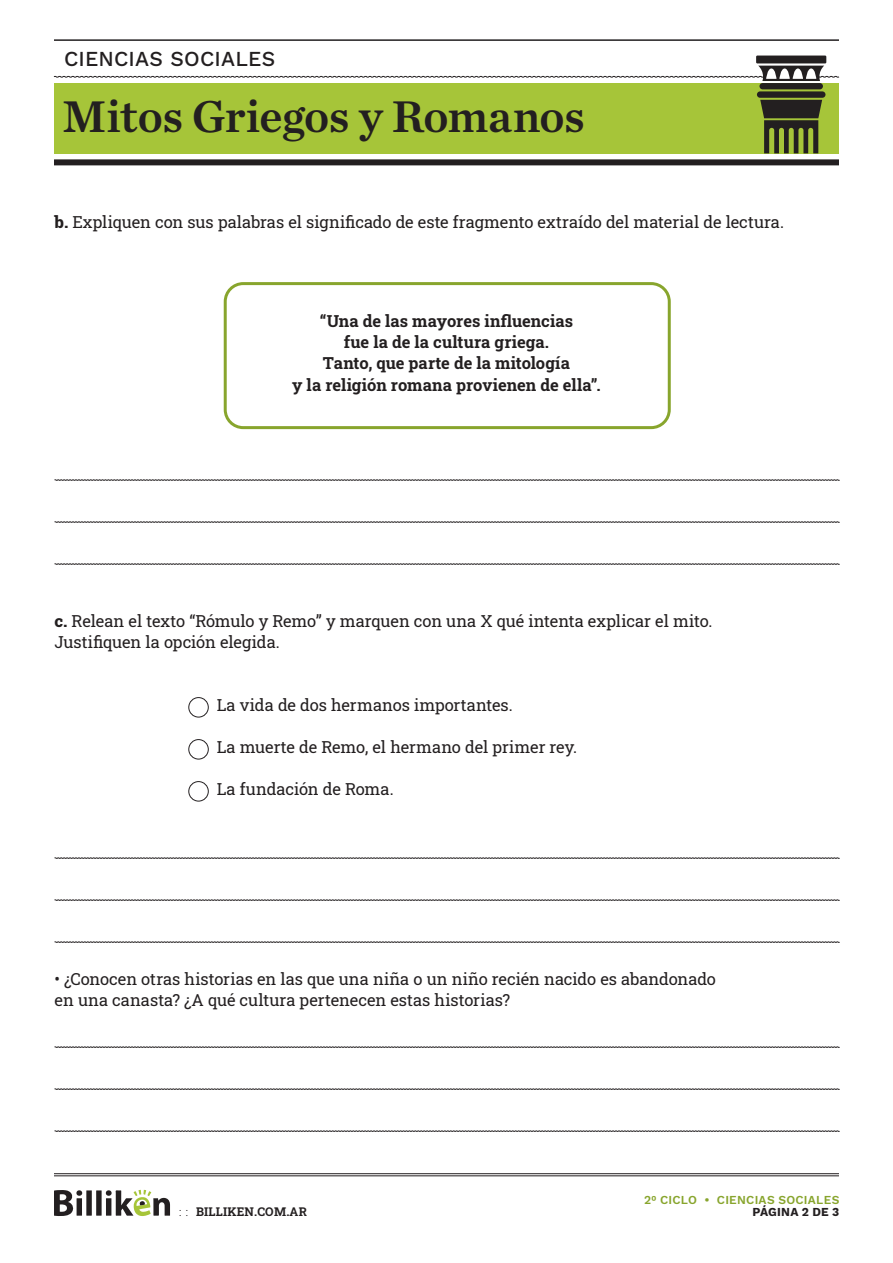
<style>
.page{position:relative;width:893px;height:1263px;background:#fff}
.page>*{position:absolute;margin:0;border:0;box-sizing:border-box;transform-origin:0 0}
.t1{font:46.5px "Chronicle Text G1 Semi";letter-spacing:-.01em;color:#231f20}
.t2{font:21px "Work Sans";letter-spacing:.01em;color:#231f20}
.TEXTO_BASE{font:16.5px "Roboto Slab";color:#231f20}
.TEXTO_BASE-2{font:700 16.5px "Roboto Slab";color:#231f20}
.t3{font:12px "Work Sans";letter-spacing:.02em;color:#88a52d}
.t4{font:700 12px "Roboto Slab";letter-spacing:.02em;color:#231f20}
.t5{font:12px "Work Sans";letter-spacing:.015em;color:#231f20}
.s1{font-weight:800}
.s2{font-family:"Work Sans";font-weight:300}
.s3{font-style:inherit}
</style>
<div class="page">
<div style="left:54px;top:83px;width:785px;height:70px;background:#a6c539"></div>
<div style="left:54px;top:159px;width:785px;height:6px;background:#231f20"></div>
<hr style="left:54px;top:39px;width:785px;height:2px;background:#231f20">
<div style="left:756px;top:56px;width:70px;height:7px;background:#231f20"></div>
<div style="left:759px;top:83px;width:64px;height:6px;background:#231f20;border-radius:3px"></div>
<svg style="left:760px;top:100px;width:62px;height:53px"></svg>
<div style="left:757px;top:91px;width:68px;height:7px;background:#231f20;border-radius:3px"></div>
<svg style="left:54px;top:66px;width:785px;height:15px"></svg>
<div style="left:224px;top:282px;width:447px;height:147px;border:3px solid #88a52d;border-radius:18px"></div>
<hr style="left:54px;top:1173px;width:785px;height:1px;background:#231f20">
<hr style="left:54px;top:1175px;width:785px;height:1px;background:#231f20">
<svg style="left:54px;top:1190px;width:116px;height:26px"></svg>
<svg style="left:54px;top:479px;width:786px;height:2px;background:#848283"></svg>
<svg style="left:54px;top:521px;width:786px;height:2px;background:#848283"></svg>
<svg style="left:54px;top:563px;width:786px;height:2px;background:#848282"></svg>
<div style="left:188px;top:697px;width:21px;height:20px;border:1px solid #231f20;border-radius:50%"></div>
<div style="left:188px;top:739px;width:21px;height:20px;border:1px solid #231f20;border-radius:50%"></div>
<div style="left:188px;top:781px;width:21px;height:20px;border:1px solid #231f20;border-radius:50%"></div>
<svg style="left:54px;top:857px;width:786px;height:2px;background:#848282"></svg>
<svg style="left:54px;top:899px;width:786px;height:2px;background:#848282"></svg>
<svg style="left:54px;top:941px;width:786px;height:2px;background:#848283"></svg>
<svg style="left:54px;top:1046px;width:786px;height:2px;background:#848282"></svg>
<svg style="left:54px;top:1088px;width:786px;height:2px;background:#848282"></svg>
<svg style="left:54px;top:1130px;width:786px;height:2px;background:#848282"></svg>
<p class="t2" style="left:64px;top:43px;width:213px">CIENCIAS SOCIALES</p>
<h1 class="t1" style="left:62px;top:80px;width:524px">Mitos Griegos y Romanos</h1>
<p class="TEXTO_BASE" style="left:55px;top:211px;width:731px"><span class="s1">b.</span> Expliquen con sus palabras el significado de este fragmento extraído del material de lectura.</p>
<p class="TEXTO_BASE-2" style="left:320px;top:310px;width:255px">“Una de las mayores influencias</p>
<p class="TEXTO_BASE-2" style="left:344px;top:331px;width:207px">fue la de la cultura griega.</p>
<p class="TEXTO_BASE-2" style="left:323px;top:352px;width:249px">Tanto, que parte de la mitología</p>
<p class="TEXTO_BASE-2" style="left:292px;top:373px;width:310px">y la religión romana provienen de ella”.</p>
<p class="TEXTO_BASE" style="left:55px;top:610px;width:659px"><span class="s1">c.</span> Relean el texto “Rómulo y Remo” y marquen con una X qué intenta explicar el mito.</p>
<p class="TEXTO_BASE" style="left:55px;top:631px;width:227px">Justifiquen la opción elegida.</p>
<p class="TEXTO_BASE" style="left:217px;top:694px;width:297px">La vida de dos hermanos importantes.</p>
<p class="TEXTO_BASE" style="left:217px;top:736px;width:362px">La muerte de Remo, el hermano del primer rey.</p>
<p class="TEXTO_BASE" style="left:217px;top:778px;width:178px">La fundación de Roma.</p>
<p class="TEXTO_BASE" style="left:55px;top:967px;width:663px">• ¿Conocen otras historias en las que una niña o un niño recién nacido es abandonado</p>
<p class="TEXTO_BASE" style="left:55px;top:988px;width:457px">en una canasta? ¿A qué cultura pertenecen estas historias?</p>
<p class="t3" style="left:644px;top:1190px;width:197px">20 CICLO • CIENCIAS SOCIALES</p>
<p class="t4" style="left:179px;top:1203px;width:130px"><span class="s2">: :</span> BILLIKEN.<span class="s3">COM.AR</span></p>
<p class="t5" style="left:752px;top:1202px;width:89px">PÁGINA 2 DE 3</p>
</div>
